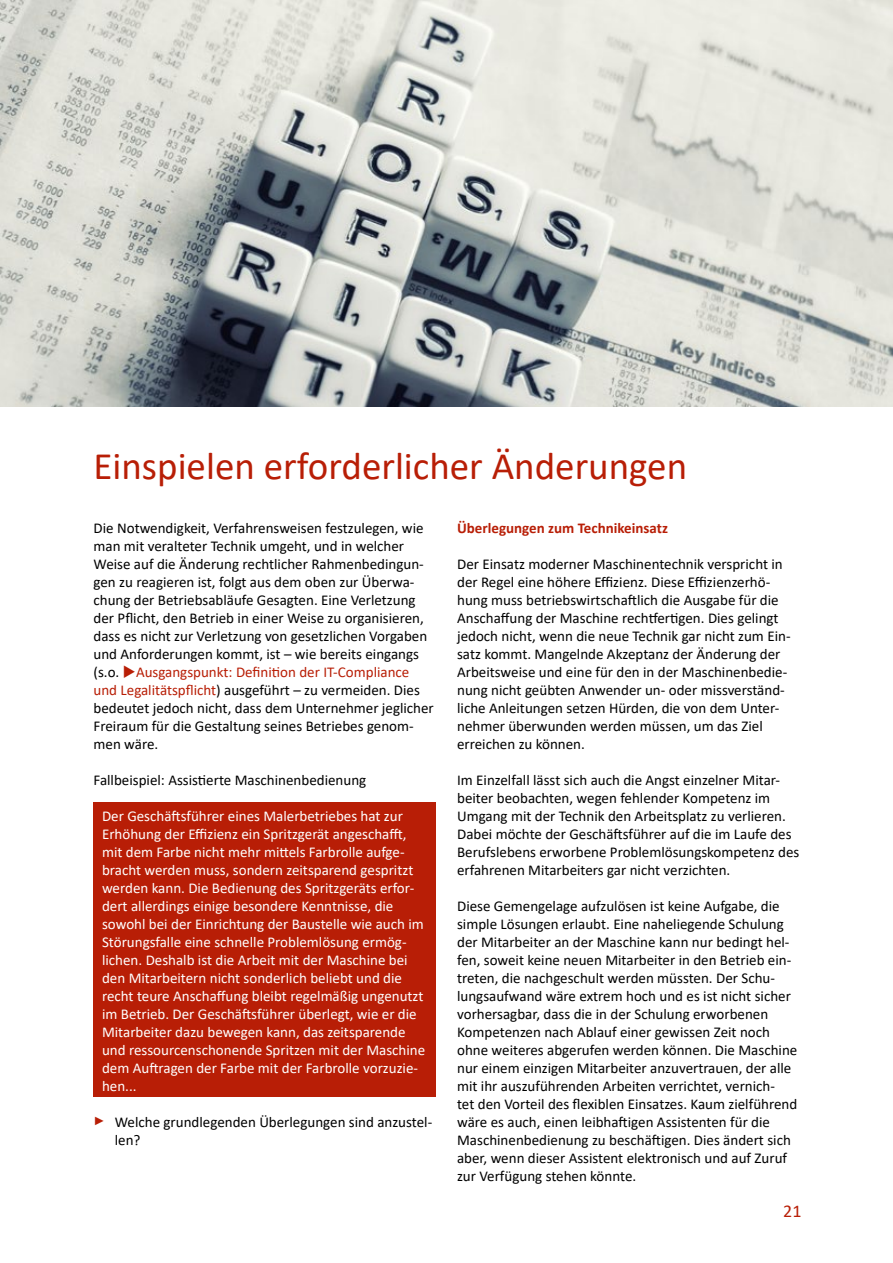
<style>
.page{position:relative;width:893px;height:1263px;background:#fff}
.page>*{position:absolute;margin:0;border:0;box-sizing:border-box;transform-origin:0 0}
.t1{font:39px "Calibri";color:#b81e06}
.t2{font:18px "Calibri";color:#b81e06}
.t3{font:15px/18px "Calibri";color:#000}
.t4{font:15px/18px "Calibri";color:#fff}
.t5{font:700 15px "Calibri";color:#b81e06}
.s1{color:#b81e06}
.s2{font-family:"Arial";font-size:12px;color:#b81e06}
</style>
<div class="page">
<div style="left:94px;top:802px;width:342px;height:295px;background:#b81e06"></div>
<img style="left:0;top:0;width:893px;height:407px">
<h1 class="t1" style="left:94px;top:439px;width:595px">Einspielen erforderlicher Änderungen</h1>
<p class="t5" style="left:457px;top:517px;width:212px">Überlegungen zum Technikeinsatz</p>
<p class="t3" style="left:457px;top:554px;width:335px">Der Einsatz moderner Maschinentechnik verspricht in der Regel eine höhere Effizienz. Diese Effizienzerhö&shy;hung muss betriebswirtschaftlich die Ausgabe für die Anschaffung der Maschine rechtfertigen. Dies gelingt jedoch nicht, wenn die neue Technik gar nicht zum Ein&shy;satz kommt. Mangelnde Akzeptanz der Änderung der Arbeitsweise und eine für den in der Maschinenbedie&shy;nung nicht geübten Anwender un- oder missverständ&shy;liche Anleitungen setzen Hürden, die von dem Unter&shy;nehmer überwunden werden müssen, um das Ziel erreichen zu können.</p>
<p class="t3" style="left:457px;top:770px;width:344px">Im Einzelfall lässt sich auch die Angst einzelner Mitar&shy;beiter beobachten, wegen fehlender Kompetenz im Umgang mit der Technik den Arbeitsplatz zu verlieren.<br>Dabei möchte der Geschäftsführer auf die im Laufe des Berufslebens erworbene Problemlösungskompetenz des erfahrenen Mitarbeiters gar nicht verzichten.</p>
<p class="t3" style="left:457px;top:896px;width:342px">Diese Gemengelage aufzulösen ist keine Aufgabe, die simple Lösungen erlaubt. Eine naheliegende Schulung der Mitarbeiter an der Maschine kann nur bedingt hel&shy;fen, soweit keine neuen Mitarbeiter in den Betrieb ein&shy;treten, die nachgeschult werden müssten. Der Schu&shy;lungsaufwand wäre extrem hoch und es ist nicht sicher vorhersagbar, dass die in der Schulung erworbenen Kompetenzen nach Ablauf einer gewissen Zeit noch ohne weiteres abgerufen werden können. Die Maschine nur einem einzigen Mitarbeiter anzuvertrauen, der alle mit ihr auszuführenden Arbeiten verrichtet, vernich-<br>tet den Vorteil des flexiblen Einsatzes. Kaum zielführend wäre es auch, einen leibhaftigen Assistenten für die Maschinenbedienung zu beschäftigen. Dies ändert sich aber, wenn dieser Assistent elektronisch und auf Zuruf zur Verfügung stehen könnte.</p>
<p class="t3" style="left:94px;top:518px;width:342px">Die Notwendigkeit, Verfahrensweisen festzulegen, wie man mit veralteter Technik umgeht, und in welcher Weise auf die Änderung rechtlicher Rahmenbedingun&shy;gen zu reagieren ist, folgt aus dem oben zur Überwa&shy;chung der Betriebsabläufe Gesagten. Eine Verletzung der Pflicht, den Betrieb in einer Weise zu organisieren, dass es nicht zur Verletzung von gesetzlichen Vorgaben und Anforderungen kommt, ist – wie bereits eingangs (s.o. <span class="s1">◆Ausgangspunkt: Definition der IT-Compliance und Legalitätspflicht</span>) ausgeführt – zu vermeiden. Dies bedeutet jedoch nicht, dass dem Unternehmer jeglicher Freiraum für die Gestaltung seines Betriebes genom&shy;men wäre.</p>
<p class="t3" style="left:94px;top:770px;width:274px">Fallbeispiel: Assistierte Maschinenbedienung</p>
<p class="t4" style="left:102px;top:806px;width:325px">Der Geschäftsführer eines Malerbetriebes hat zur Erhöhung der Effizienz ein Spritzgerät angeschafft, mit dem Farbe nicht mehr mittels Farbrolle aufge&shy;bracht werden muss, sondern zeitsparend gespritzt werden kann. Die Bedienung des Spritzgeräts erfor&shy;dert allerdings einige besondere Kenntnisse, die sowohl bei der Einrichtung der Baustelle wie auch im Störungsfalle eine schnelle Problemlösung ermög&shy;lichen. Deshalb ist die Arbeit mit der Maschine bei den Mitarbeitern nicht sonderlich beliebt und die recht teure Anschaffung bleibt regelmäßig ungenutzt im Betrieb. Der Geschäftsführer überlegt, wie er die Mitarbeiter dazu bewegen kann, das zeitsparende und ressourcenschonende Spritzen mit der Maschine dem Auftragen der Farbe mit der Farbrolle vorzuzie&shy;hen...</p>
<p class="t3" style="left:115px;top:1112px;width:319px;text-indent:-21px"><span class="s2">►</span> Welche grundlegenden Überlegungen sind anzustel&shy;len?</p>
<p class="t2" style="left:783px;top:1198px;width:20px">21</p>
</div>
